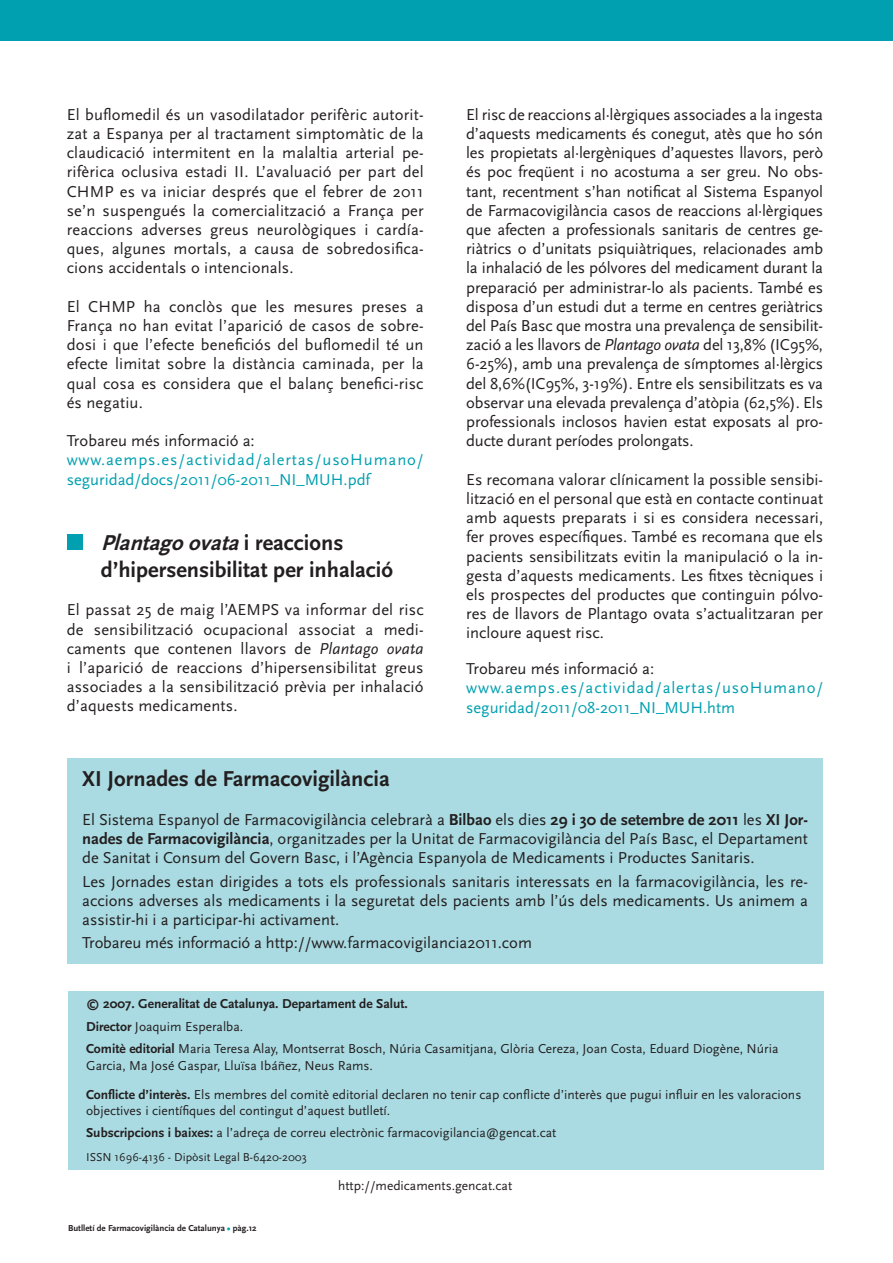
<style>
.page{position:relative;width:893px;height:1263px;background:#fff}
.page>*{position:absolute;margin:0;border:0;box-sizing:border-box;transform-origin:0 0}
.t1{font:700 22.5px/27px "Scala Sans";color:#231f20}
.t2{font:16.5px/19.2px "Scala Sans";color:#231f20;text-align:justify}
.t3{font:16.5px/19.2px "Scala Sans";letter-spacing:.055em;color:#00a0b0}
.t4{font:13.5px/22.5px "Scala Sans";color:#231f20}
.t5{font:12px "Scala Sans";color:#231f20}
.t6{font:700 9px "Scala Sans";color:#231f20}
.s1{font-style:italic}
.s2{font-weight:700}
.s3{color:#00a0b0}
</style>
<div class="page">
<div style="left:69px;top:991px;width:755px;height:179px;background:#aadbe2"></div>
<div style="left:0;top:0;width:893px;height:40px;background:#00a0b0"></div>
<div style="left:68px;top:758px;width:755px;height:205px;background:#aadbe2"></div>
<div style="left:67px;top:534px;width:15px;height:16px;background:#00a0b0"></div>
<p class="t2" style="left:67px;top:105px;width:358px">El buflomedil és un vasodilatador perifèric autorit&shy;zat a Espanya per al tractament simptomàtic de la claudicació intermitent en la malaltia arterial pe&shy;rifèrica oclusiva estadi II. L’avaluació per part del CHMP es va iniciar després que el febrer de 2011 se’n suspengués la comercialització a França per reaccions adverses greus neurològiques i cardía&shy;ques, algunes mortals, a causa de sobredosifica&shy;cions accidentals o intencionals.</p>
<p class="t2" style="left:67px;top:297px;width:358px">El CHMP ha conclòs que les mesures preses a França no han evitat l’aparició de casos de sobre&shy;dosi i que l’efecte beneficiós del buflomedil té un efecte limitat sobre la distància caminada, per la qual cosa es considera que el balanç benefici-risc és negatiu.</p>
<p class="t2" style="left:67px;top:432px;width:189px">Trobareu més informació a:</p>
<p class="t3" style="left:67px;top:451px;width:358px">www.aemps.es/actividad/alertas/usoHumano/ seguridad/docs/2011/06-2011_NI_MUH.pdf</p>
<h1 class="t1" style="left:101px;top:530px;width:294px"><span class="s1">Plantagoovata</span>i r e a c c i o n s d’hipersensibilitat per inhalació</h1>
<p class="t2" style="left:67px;top:601px;width:358px">El passat 25 de maig l’AEMPS va informar del risc de sensibilització ocupacional associat a medi&shy;caments que contenen llavors de <span class="s1">Plantago ovata </span>i l’aparició de reaccions d’hipersensibilitat greus associades a la sensibilització prèvia per inhalació d’aquests medicaments.</p>
<p class="t2" style="left:466px;top:105px;width:358px">El risc de reaccions al·lèrgiques associades a la ingesta d’aquests medicaments és conegut, atès que ho són les propietats al·lergèniques d’aquestes llavors, però és poc freqüent i no acostuma a ser greu. No obs&shy;tant, recentment s’han notificat al Sistema Espanyol de Farmacovigilància casos de reaccions al·lèrgiques que afecten a professionals sanitaris de centres ge&shy;riàtrics o d’unitats psiquiàtriques, relacionades amb la inhalació de les pólvores del medicament durant la preparació per administrar-lo als pacients. També es disposa d’un estudi dut a terme en centres geriàtrics del País Basc que mostra una prevalença de sensibilit&shy;zació a les llavors de <span class="s1">Plantago ovata</span> del 13,8% (IC95%, 6-25%), amb una prevalença de símptomes al·lèrgics del 8,6%(IC95%, 3-19%). Entre els sensibilitzats es va observar una elevada prevalença d’atòpia (62,5%). Els professionals inclosos havien estat exposats al pro&shy;ducte durant períodes prolongats.</p>
<p class="t2" style="left:466px;top:470px;width:358px">Es recomana valorar clínicament la possible sensibi&shy;lització en el personal que està en contacte continuat amb aquests preparats i si es considera necessari, fer proves específiques. També es recomana que els pacients sensibilitzats evitin la manipulació o la in&shy;gesta d’aquests medicaments. Les fitxes tècniques i els prospectes del productes que continguin pólvo&shy;res de llavors de Plantago ovata s’actualitzaran per incloure aquest risc.</p>
<p class="t2" style="left:466px;top:659px;width:189px">Trobareu més informació a:</p>
<p class="t3" style="left:466px;top:678px;width:358px;line-height:19.8px">www.aemps.es/actividad/alertas/usoHumano/ seguridad/2011/08-2011_NI_MUH.htm</p>
<h1 class="t1" style="left:82px;top:766px;width:309px">XI Jornades de Farmacovigilància</h1>
<p class="t2" style="left:82px;top:810px;width:727px">El Sistema Espanyol de Farmacovigilància celebrarà a <span class="s2">Bilbao</span> els dies <span class="s2">29 i 30 de setembre de 2011</span> les <span class="s2">XI Jor&shy;nades de Farmacovigilància</span>, organitzades per la Unitat de Farmacovigilància del País Basc, el Departament de Sanitat i Consum del Govern Basc, i l’Agència Espanyola de Medicaments i Productes Sanitaris.</p>
<p class="t2" style="left:82px;top:872px;width:727px">Les Jornades estan dirigides a tots els professionals sanitaris interessats en la farmacovigilància, les re&shy;accions adverses als medicaments i la seguretat dels pacients amb l’ús dels medicaments. Us animem a assistir-hi i a participar-hi activament.</p>
<p class="t2" style="left:82px;top:934px;width:451px">Trobareu més informació a http://www.farmacovigilancia2011.com</p>
<p class="t4" style="left:86px;top:993px;width:694px"><span class="s2">© 2007. Generalitat de Catalunya. Departament de Salut.<br>Director</span> Joaquim Esperalba.<br><span class="s2">Comitè editorial</span> Maria Teresa Alay, Montserrat Bosch, Núria Casamitjana, Glòria Cereza, Joan Costa, Eduard Diogène, Núria</p>
<p class="t4" style="left:86px;top:1051px;width:717px;line-height:29px">Garcia, Ma José Gaspar, Lluïsa Ibáñez, Neus Rams.<br><span class="s2">Conflicte d’interès.</span> Els membres del comitè editorial declaren no tenir cap conflicte d’interès que pugui influir en les valoracions</p>
<p class="t4" style="left:86px;top:1099px;width:472px">objectives i científiques del contingut d’aquest butlletí.<br><span class="s2">Subscripcions i baixes:</span> a l’adreça de correu electrònic farmacovigilancia@gencat.cat</p>
<p class="t5" style="left:86px;top:1150px;width:222px">ISSN 1696-4136 - Dipòsit Legal B-6420-2003</p>
<p class="t6" style="left:68px;top:1223px;width:190px">Butlletí de Farmacovigilància de Catalunya <span class="s3">•</span> pàg.12</p>
<p class="t4" style="left:338px;top:1174px;width:175px">http://medicaments.gencat.cat</p>
</div>
